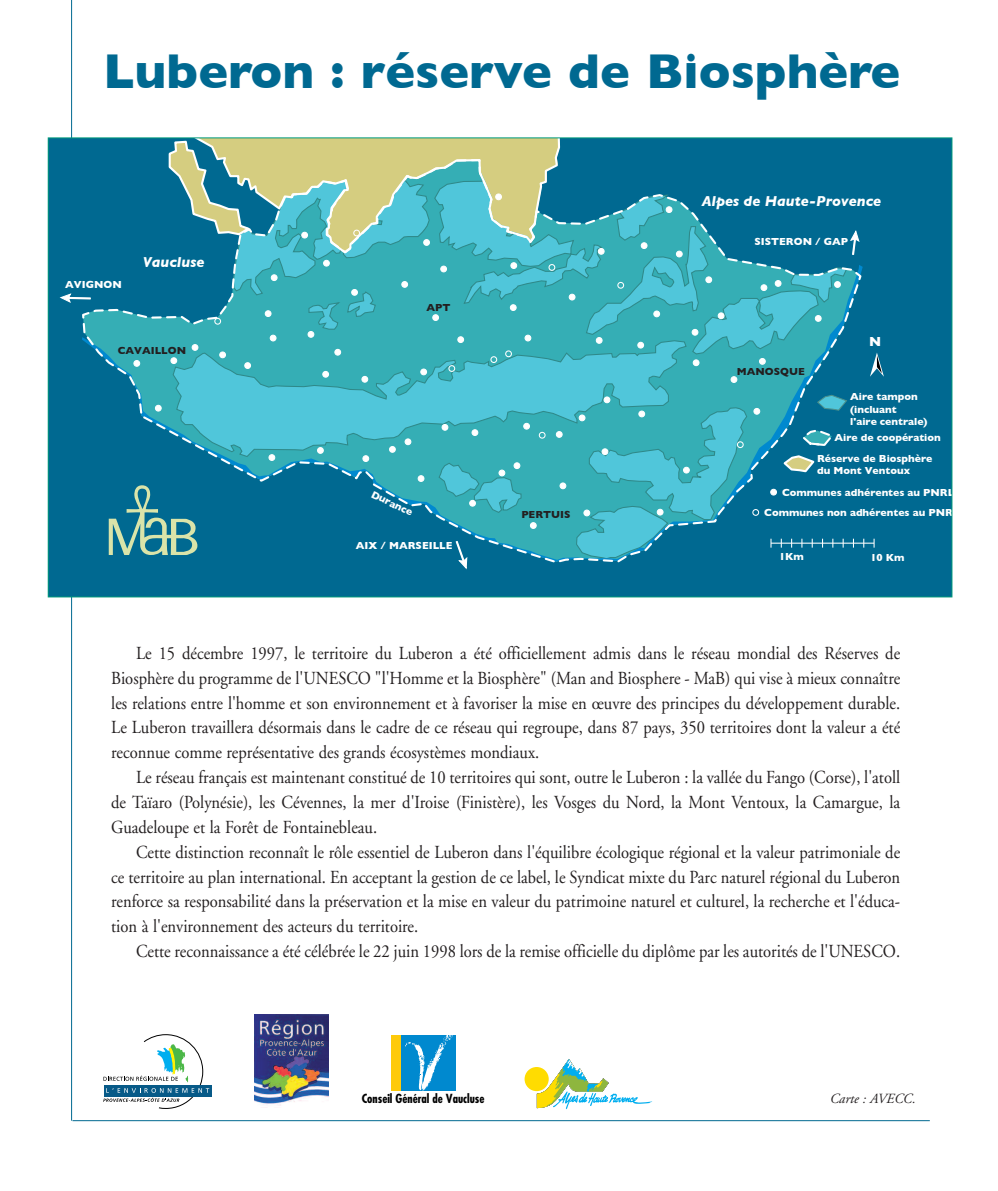
<style>
.page{position:relative;width:998px;height:1191px;background:#fff}
.page>*{position:absolute;margin:0;border:0;box-sizing:border-box;transform-origin:0 0}
.t1{font:700 49.88px "Gill Sans";color:#006991}
.t2{font:18.38px/24.8px "Adobe Garamond";color:#231f20;text-align:justify;scale:.9 1}
.t3{font:italic 700 14.7px "Gill Sans";color:#fff}
.t4{font:italic 14px "Adobe Garamond";color:#231f20}
.t5{font:700 13.47px "Gill Sans";color:#fff}
.t6{font:700 condensed 12.25px "Futura";color:#000}
.t7{font:700 10.5px/12.6px "Gill Sans";color:#fff}
.t8{font:700 10.5px "Gill Sans";color:#231f20}
</style>
<div class="page">
<hr style="left:71px;top:0;width:1px;height:1120px;background:#006991">
<div style="left:48px;top:138px;width:903px;height:458px;background:#006991"></div>
<svg style="left:461px;top:564px;width:6px;height:6px"></svg>
<svg style="left:59px;top:293px;width:22px;height:10px"></svg>
<hr style="left:770px;top:542px;width:103px;height:1px;background:#fff">
<svg style="left:81px;top:240px;width:781px;height:324px"></svg>
<svg style="left:799px;top:428px;width:36px;height:19px"></svg>
<svg style="left:167px;top:140px;width:692px;height:242px"></svg>
<svg style="left:781px;top:454px;width:35px;height:19px"></svg>
<svg style="left:870px;top:352px;width:13px;height:25px"></svg>
<svg style="left:109px;top:485px;width:88px;height:70px"></svg>
<hr style="left:72px;top:1120px;width:857px;height:1px;background:#006991">
<div style="left:104px;top:1085px;width:107px;height:11px;background:#075a88"></div>
<svg style="left:103px;top:1034px;width:106px;height:75px"></svg>
<img style="left:254px;top:1014px;width:74px;height:92px">
<div style="left:390px;top:1034px;width:11px;height:57px;border:2px solid #fff"></div>
<div style="left:400px;top:1035px;width:55px;height:55px;background:#0089cf"></div>
<div style="left:391px;top:1035px;width:9px;height:55px;background:#feca0a"></div>
<svg style="left:405px;top:1035px;width:48px;height:55px"></svg>
<div style="left:524px;top:1067px;width:24px;height:24px;background:#ffdc01;border-radius:50%"></div>
<svg style="left:536px;top:1059px;width:116px;height:50px"></svg>
<h1 class="t1" style="left:103px;top:42px;width:798px">Luberon : réserve de Biosphère</h1>
<p class="t3" style="left:701px;top:192px;width:181px">Alpes de Haute-Provence</p>
<p class="t7" style="left:65px;top:278px;width:58px">AVIGNON</p>
<p class="t3" style="left:143px;top:254px;width:63px">Vaucluse</p>
<p class="t8" style="left:118px;top:344px;width:70px">CAVAILLON</p>
<p class="t8" style="left:426px;top:301px;width:25px">APT</p>
<p class="t7" style="left:375px;top:488px;width:46px;rotate:26deg">Durance</p>
<p class="t7" style="left:356px;top:539px;width:98px">AIX / MARSEILLE</p>
<p class="t8" style="left:521px;top:508px;width:51px">PERTUIS</p>
<p class="t7" style="left:754px;top:235px;width:95px">SISTERON / GAP</p>
<p class="t8" style="left:736px;top:365px;width:69px">MANOSQUE</p>
<p class="t5" style="left:868px;top:333px;width:14px">N</p>
<p class="t7" style="left:850px;top:390px;width:79px">Aire tampon (incluant<br>l'aire centrale)</p>
<p class="t7" style="left:834px;top:431px;width:108px">Aire de coopération</p>
<p class="t7" style="left:816px;top:452px;width:117px">Réserve de Biosphère du Mont Ventoux</p>
<p class="t7" style="left:764px;top:481px;width:197px;line-height:20.5px;text-indent:18px">Communes adhérentes au PNRL<br>Communes non adhérentes au PNRL</p>
<p class="t7" style="left:778px;top:550px;width:26px">1Km</p>
<p class="t7" style="left:870px;top:550px;width:36px">10 Km</p>
<p class="t2" style="left:111px;top:642px;width:877px;text-indent:25px">Le 15 décembre 1997, le territoire du Luberon a été officiellement admis dans le réseau mondial des Réserves de Biosphère du programme de l'UNESCO "l'Homme et la Biosphère" (Man and Biosphere - MaB) qui vise à mieux connaître les relations entre l'homme et son environnement et à favoriser la mise en œuvre des principes du développement durable.<br>Le Luberon travaillera désormais dans le cadre de ce réseau qui regroupe, dans 87 pays, 350 territoires dont la valeur a été reconnue comme représentative des grands écosystèmes mondiaux.</p>
<p class="t2" style="left:111px;top:766px;width:877px;text-indent:25px">Le réseau français est maintenant constitué de 10 territoires qui sont, outre le Luberon : la vallée du Fango (Corse), l'atoll de Taïaro (Polynésie), les Cévennes, la mer d'Iroise (Finistère), les Vosges du Nord, la Mont Ventoux, la Camargue, la Guadeloupe et la Forêt de Fontainebleau.</p>
<p class="t2" style="left:111px;top:841px;width:877px;text-indent:25px">Cette distinction reconnaît le rôle essentiel de Luberon dans l'équilibre écologique régional et la valeur patrimoniale de ce territoire au plan international. En acceptant la gestion de ce label, le Syndicat mixte du Parc naturel régional du Luberon renforce sa responsabilité dans la préservation et la mise en valeur du patrimoine naturel et culturel, la recherche et l'éduca&shy;tion à l'environnement des acteurs du territoire.</p>
<p class="t2" style="left:136px;top:940px;width:850px">Cette reconnaissance a été célébrée le 22 juin 1998 lors de la remise officielle du diplôme par les autorités de l'UNESCO.</p>
<p class="t6" style="left:361px;top:1093px;width:124px">Conseil Général de Vaucluse</p>
<p class="t4" style="left:829px;top:1092px;width:87px">Carte : AVECC.</p>
</div>
